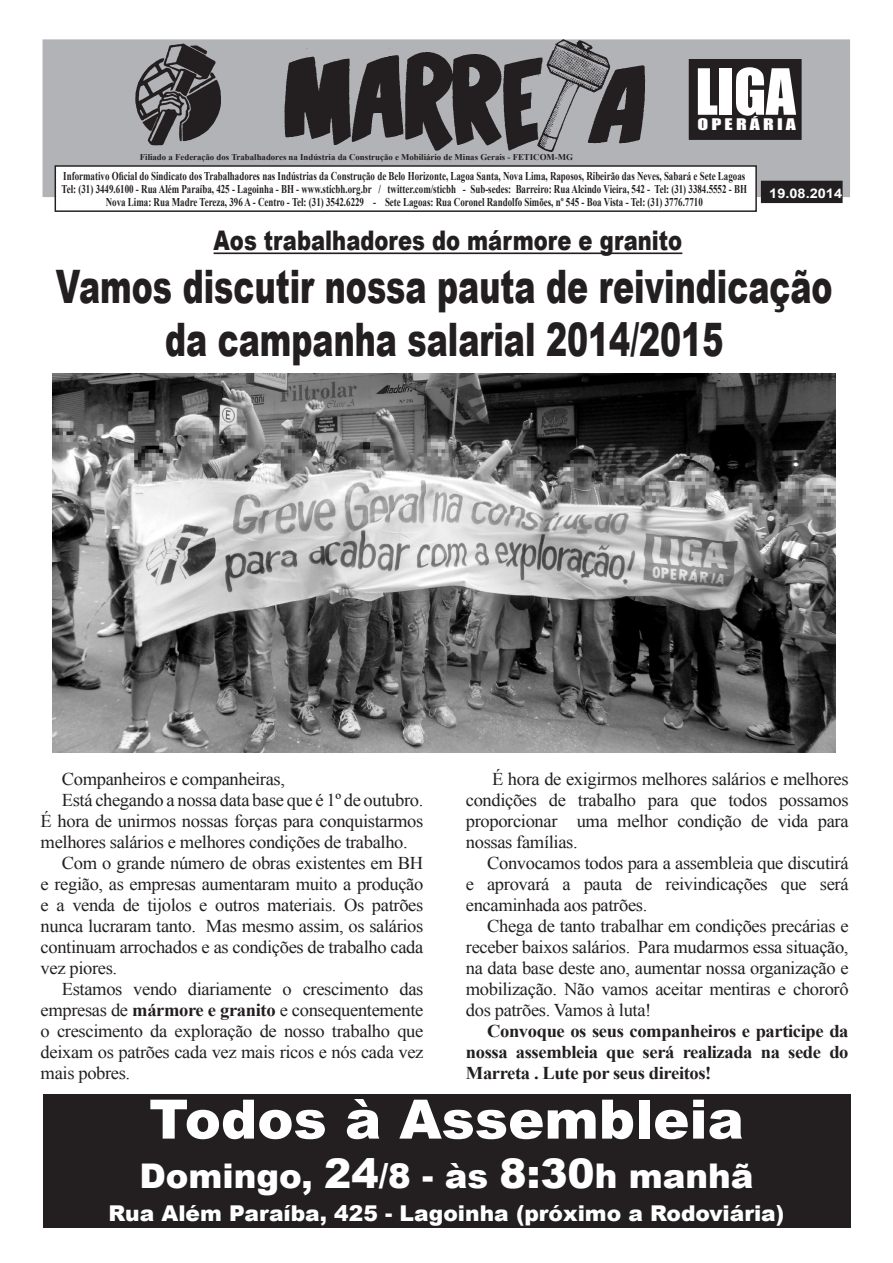
<style>
.page{position:relative;width:893px;height:1263px;background:#fff}
.page>*{position:absolute;margin:0;border:0;box-sizing:border-box;transform-origin:0 0}
.t1{font:58.8px "Impact";color:#fff}
.t2{font:900 54.45px "Arial";color:#fff}
.t3{font:900 46.2px/52.9px "Arial";color:#231f20;text-align:center;scale:.68 1}
.t4{font:900 34.05px "Arial";color:#fff}
.t5{font:900 27px "Arial";color:#231f20;scale:.78 1}
.t6{font:900 21.75px "Arial";color:#fff}
.t7{font:18px/21px "Times New Roman";letter-spacing:-.02em;color:#231f20;text-align:justify}
.t8{font:700 18px/21px "Times New Roman";letter-spacing:-.02em;color:#231f20;text-align:justify}
.t9{font:14.7px "Impact";letter-spacing:.16em;color:#fff;scale:1.35 1}
.t10{font:700 13.2px "Arial";color:#fff;scale:1.1 1}
.t11{font:700 11.85px/13px "Times New Roman";color:#231f20;text-align:center;scale:.75 1}
.t12{font:700 8.85px "Times New Roman";color:#231f20}
.s1{font-weight:700}
.s2{font-size:40.8px}
</style>
<div class="page">
<hr style="left:214px;top:252px;width:468px;height:2px;background:#231f20">
<div style="left:43px;top:39px;width:807px;height:158px;background:#b2b3b7;border:1px solid #b2b3b7"></div>
<div style="left:762px;top:181px;width:80px;height:21px;background:#231f20"></div>
<div style="left:761px;top:181px;width:82px;height:22px;border:1px solid #231f20"></div>
<img style="left:281px;top:39px;width:364px;height:113px">
<img style="left:136px;top:43px;width:85px;height:103px">
<div style="left:689px;top:60px;width:112px;height:79px;background:#231f20"></div>
<div style="left:689px;top:59px;width:113px;height:81px;border:1px solid #231f20"></div>
<div style="left:55px;top:166px;width:701px;height:45px;background:#fff"></div>
<div style="left:55px;top:165px;width:702px;height:47px;border:1px solid #231f20"></div>
<img style="left:53px;top:374px;width:782px;height:379px">
<div style="left:43px;top:1094px;width:807px;height:133px;background:#231f20"></div>
<p class="t12" style="left:140px;top:151px;width:435px">Filiado a Federação dos Trabalhadores na Indústria da Construção e Mobiliário de Minas Gerais - FETICOM-MG</p>
<p class="t1" style="left:695px;top:46px;width:102px">LIGA</p>
<p class="t9" style="left:697px;top:113px;width:74px">OPERÁRIA</p>
<p class="t11" style="left:62px;top:169px;width:915px">Informativo Oficial do Sindicato dos Trabalhadores nas Indústrias da Construção de Belo Horizonte, Lagoa Santa, Nova Lima, Raposos, Ribeirão das Neves, Sabará e Sete Lagoas<br>Tel: (31) 3449.6100 - Rua Além Paraíba, 425 - Lagoinha - BH - www.sticbh.org.br / twitter.com/sticbh - Sub-sedes: Barreiro: Rua Alcindo Vieira, 542 - Tel: (31) 3384.5552 - BH<br>Nova Lima: Rua Madre Tereza, 396 A - Centro - Tel: (31) 3542.6229 - Sete Lagoas: Rua Coronel Randolfo Simões, nº 545 - Boa Vista - Tel: (31) 3776.7710</p>
<p class="t5" style="left:214px;top:221px;width:602px">Aos trabalhadores do mármore e granito</p>
<p class="t10" style="left:769px;top:184px;width:68px">19.08.2014</p>
<p class="t3" style="left:56px;top:259px;width:1144px">Vamos discutir nossa pauta de reivindicação da campanha salarial 2014/2015</p>
<p class="t7" style="left:466px;top:768px;width:384px;text-indent:26px">É hora de exigirmos melhores salários e melhores condições de trabalho para que todos possamos proporcionar uma melhor condição de vida para nossas famílias.</p>
<p class="t7" style="left:466px;top:852px;width:384px;text-indent:21px">Convocamos todos para a assembleia que discutirá e aprovará a pauta de reivindicações que será encaminhada aos patrões.</p>
<p class="t7" style="left:466px;top:915px;width:384px;text-indent:21px">Chega de tanto trabalhar em condições precárias e receber baixos salários. Para mudarmos essa situação, na data base deste ano, aumentar nossa organização e mobilização. Não vamos aceitar mentiras e chororô dos patrões. Vamos à luta!</p>
<p class="t8" style="left:466px;top:1020px;width:384px;text-indent:21px">Convoque os seus companheiros e participe da nossa assembleia que será realizada na sede do Marreta . Lute por seus direitos!</p>
<p class="t7" style="left:62px;top:768px;width:225px">Companheiros e companheiras,</p>
<p class="t7" style="left:41px;top:789px;width:384px;text-indent:21px">Está chegando a nossa data base que é 1º de outubro.<br>É hora de unirmos nossas forças para conquistarmos melhores salários e melhores condições de trabalho.</p>
<p class="t7" style="left:41px;top:852px;width:384px;text-indent:21px">Com o grande número de obras existentes em BH e região, as empresas aumentaram muito a produção e a venda de tijolos e outros materiais. Os patrões nunca lucraram tanto. Mas mesmo assim, os salários continuam arrochados e as condições de trabalho cada vez piores.</p>
<p class="t7" style="left:41px;top:978px;width:384px;text-indent:21px">Estamos vendo diariamente o crescimento das empresas de <span class="s1">mármore e granito</span> e consequentemente o crescimento da exploração de nosso trabalho que deixam os patrões cada vez mais ricos e nós cada vez mais pobres.</p>
<p class="t2" style="left:149px;top:1079px;width:596px">Todos à Assembleia</p>
<p class="t4" style="left:139px;top:1151px;width:615px">Domingo, <span class="s2">24</span>/8 - às <span class="s2">8:30</span>h manhã</p>
<p class="t6" style="left:109px;top:1198px;width:677px">Rua Além Paraíba, 425 - Lagoinha (próximo a Rodoviária)</p>
</div>
